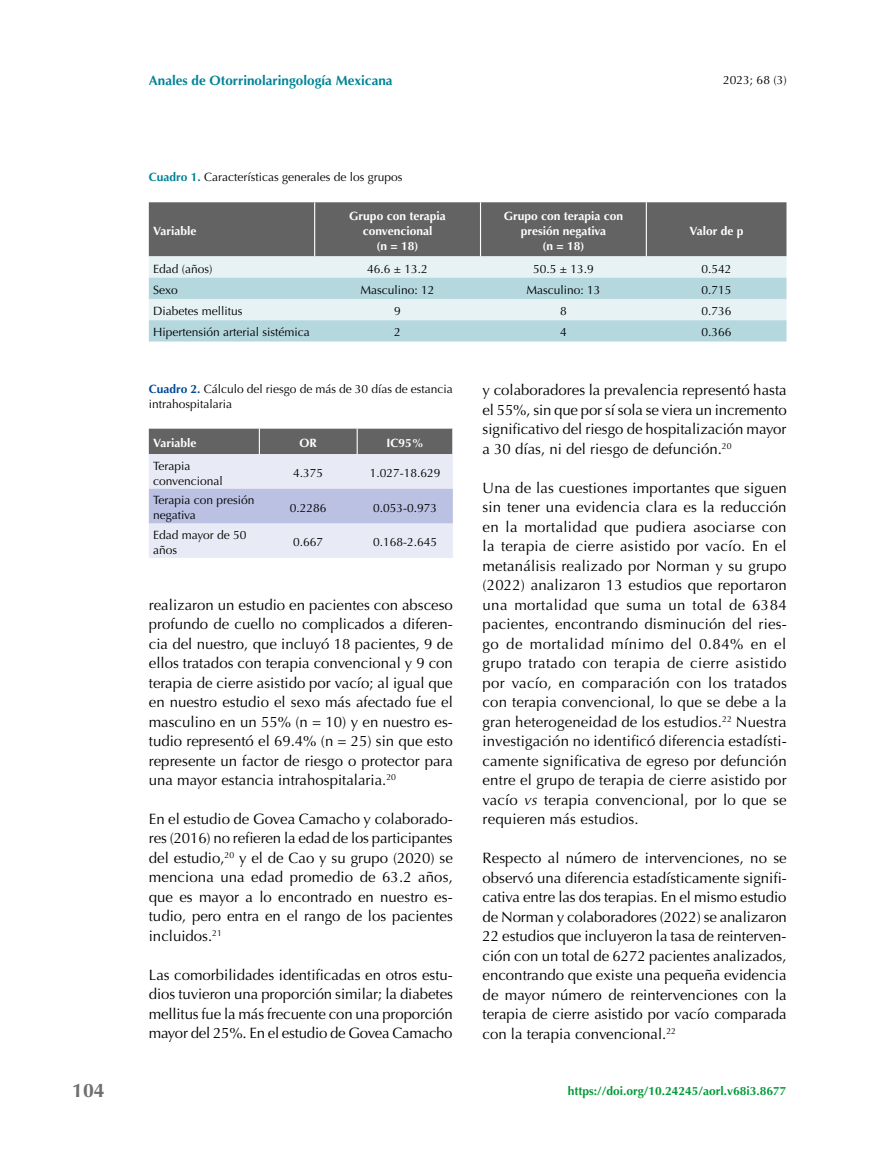
<style>
.page{position:relative;width:893px;height:1149px;background:#fff}
.page>*{position:absolute;margin:0;border:0;box-sizing:border-box;transform-origin:0 0}
.t1{font:700 19.5px "Optima";color:#706f6f}
.t2{font:15px/19.5px "Optima";color:#000;text-align:justify}
.t3{font:700 13.5px "Optima";color:#008496}
.t4{font:12px/15px "Optima";color:#000}
.t5{font:700 12px/15px "Optima";color:#fff;text-align:center}
.t6{font:700 12px "Optima";color:#039a39}
.s1{font-weight:700;color:#008496}
.s2{font-weight:700;color:#004b98}
.s3{font-style:italic}
</style>
<div class="page">
<svg style="left:149px;top:202px;width:637px;height:139px;background:#a5b2b5"></svg>
<hr style="left:314px;top:202px;width:1px;height:54px;background:#fff">
<hr style="left:480px;top:202px;width:1px;height:54px;background:#fff">
<hr style="left:646px;top:202px;width:1px;height:54px;background:#fff">
<svg style="left:149px;top:428px;width:304px;height:129px;background:#c2c4d4"></svg>
<h1 class="t1" style="left:72px;top:1079px;width:34px">104</h1>
<p class="t3" style="left:149px;top:73px;width:245px">Anales de Otorrinolaringología Mexicana</p>
<p class="t4" style="left:149px;top:170px;width:255px"><span class="s1">Cuadro 1.</span> Características generales de los grupos</p>
<p class="t5" style="left:153px;top:223px;width:45px">Variable</p>
<p class="t5" style="left:349px;top:208px;width:98px">Grupo con terapia convencional<br>(n = 18)</p>
<p class="t5" style="left:504px;top:208px;width:121px">Grupo con terapia con presión negativa<br>(n = 18)</p>
<p class="t4" style="left:723px;top:72px;width:65px">2023; 68 (3)</p>
<p class="t5" style="left:689px;top:223px;width:56px">Valor de p</p>
<p class="t4" style="left:153px;top:261px;width:61px">Edad (años)</p>
<p class="t4" style="left:367px;top:261px;width:62px">46.6 ± 13.2</p>
<p class="t4" style="left:533px;top:261px;width:62px">50.5 ± 13.9</p>
<p class="t4" style="left:701px;top:261px;width:32px">0.542</p>
<p class="t4" style="left:153px;top:282px;width:26px">Sexo</p>
<p class="t4" style="left:361px;top:282px;width:76px">Masculino: 12</p>
<p class="t4" style="left:526px;top:282px;width:76px">Masculino: 13</p>
<p class="t4" style="left:701px;top:282px;width:32px">0.715</p>
<p class="t4" style="left:153px;top:303px;width:91px">Diabetes mellitus</p>
<p class="t4" style="left:394px;top:303px;width:8px">9</p>
<p class="t4" style="left:560px;top:303px;width:8px">8</p>
<p class="t4" style="left:701px;top:303px;width:32px">0.736</p>
<p class="t4" style="left:153px;top:325px;width:158px">Hipertensión arterial sistémica</p>
<p class="t4" style="left:394px;top:325px;width:8px">2</p>
<p class="t4" style="left:560px;top:325px;width:8px">4</p>
<p class="t4" style="left:701px;top:325px;width:32px">0.366</p>
<p class="t4" style="left:149px;top:381px;width:306px"><span class="s2">Cuadro 2.</span> Cálculo del riesgo de más de 30 días de estancia intrahospitalaria</p>
<p class="t5" style="left:153px;top:435px;width:45px">Variable</p>
<p class="t5" style="left:300px;top:435px;width:19px">OR</p>
<p class="t5" style="left:386px;top:435px;width:39px">IC95%</p>
<p class="t4" style="left:153px;top:458px;width:71px">Terapia convencional</p>
<p class="t4" style="left:293px;top:465px;width:32px">4.375</p>
<p class="t4" style="left:370px;top:465px;width:72px">1.027-18.629</p>
<p class="t4" style="left:153px;top:492px;width:103px">Terapia con presión negativa</p>
<p class="t4" style="left:290px;top:500px;width:38px">0.2286</p>
<p class="t4" style="left:373px;top:500px;width:66px">0.053-0.973</p>
<p class="t4" style="left:153px;top:527px;width:95px">Edad mayor de 50 años</p>
<p class="t4" style="left:293px;top:534px;width:32px">0.667</p>
<p class="t4" style="left:373px;top:534px;width:66px">0.168-2.645</p>
<p class="t2" style="left:149px;top:594px;width:306px">realizaron un estudio en pacientes con absceso profundo de cuello no complicados a diferen&shy;cia del nuestro, que incluyó 18 pacientes, 9 de ellos tratados con terapia convencional y 9 con terapia de cierre asistido por vacío; al igual que en nuestro estudio el sexo más afectado fue el masculino en un 55% (n = 10) y en nuestro es&shy;tudio representó el 69.4% (n = 25) sin que esto represente un factor de riesgo o protector para una mayor estancia intrahospitalaria.<sup>20</sup></p>
<p class="t2" style="left:149px;top:809px;width:306px">En el estudio de Govea Camacho y colaborado&shy;res (2016) no refieren la edad de los participantes del estudio,<sup>20</sup> y el de Cao y su grupo (2020) se menciona una edad promedio de 63.2 años, que es mayor a lo encontrado en nuestro es&shy;tudio, pero entra en el rango de los pacientes incluidos.<sup>21</sup></p>
<p class="t2" style="left:149px;top:964px;width:306px">Las comorbilidades identificadas en otros estu&shy;dios tuvieron una proporción similar; la diabetes mellitus fue la más frecuente con una proporción mayor del 25%. En el estudio de Govea Camacho</p>
<p class="t2" style="left:483px;top:380px;width:306px">y colaboradores la prevalencia representó hasta el 55%, sin que por sí sola se viera un incremento significativo del riesgo de hospitalización mayor a 30 días, ni del riesgo de defunción.<sup>20</sup></p>
<p class="t2" style="left:483px;top:478px;width:306px">Una de las cuestiones importantes que siguen sin tener una evidencia clara es la reducción en la mortalidad que pudiera asociarse con la terapia de cierre asistido por vacío. En el metanálisis realizado por Norman y su grupo (2022) analizaron 13 estudios que reportaron una mortalidad que suma un total de 6384 pacientes, encontrando disminución del ries&shy;go de mortalidad mínimo del 0.84% en el grupo tratado con terapia de cierre asistido por vacío, en comparación con los tratados con terapia convencional, lo que se debe a la gran heterogeneidad de los estudios.<sup>22</sup> Nuestra investigación no identificó diferencia estadísti&shy;camente significativa de egreso por defunción entre el grupo de terapia de cierre asistido por vacío <span class="s3">vs</span> terapia convencional, por lo que se requieren más estudios.</p>
<p class="t2" style="left:483px;top:848px;width:306px">Respecto al número de intervenciones, no se observó una diferencia estadísticamente signifi&shy;cativa entre las dos terapias. En el mismo estudio de Norman y colaboradores (2022) se analizaron 22 estudios que incluyeron la tasa de reinterven&shy;ción con un total de 6272 pacientes analizados, encontrando que existe una pequeña evidencia de mayor número de reintervenciones con la terapia de cierre asistido por vacío comparada con la terapia convencional.<sup>22</sup></p>
<p class="t6" style="left:568px;top:1083px;width:220px">https://doi.org/10.24245/aorl.v68i3.8677</p>
</div>
